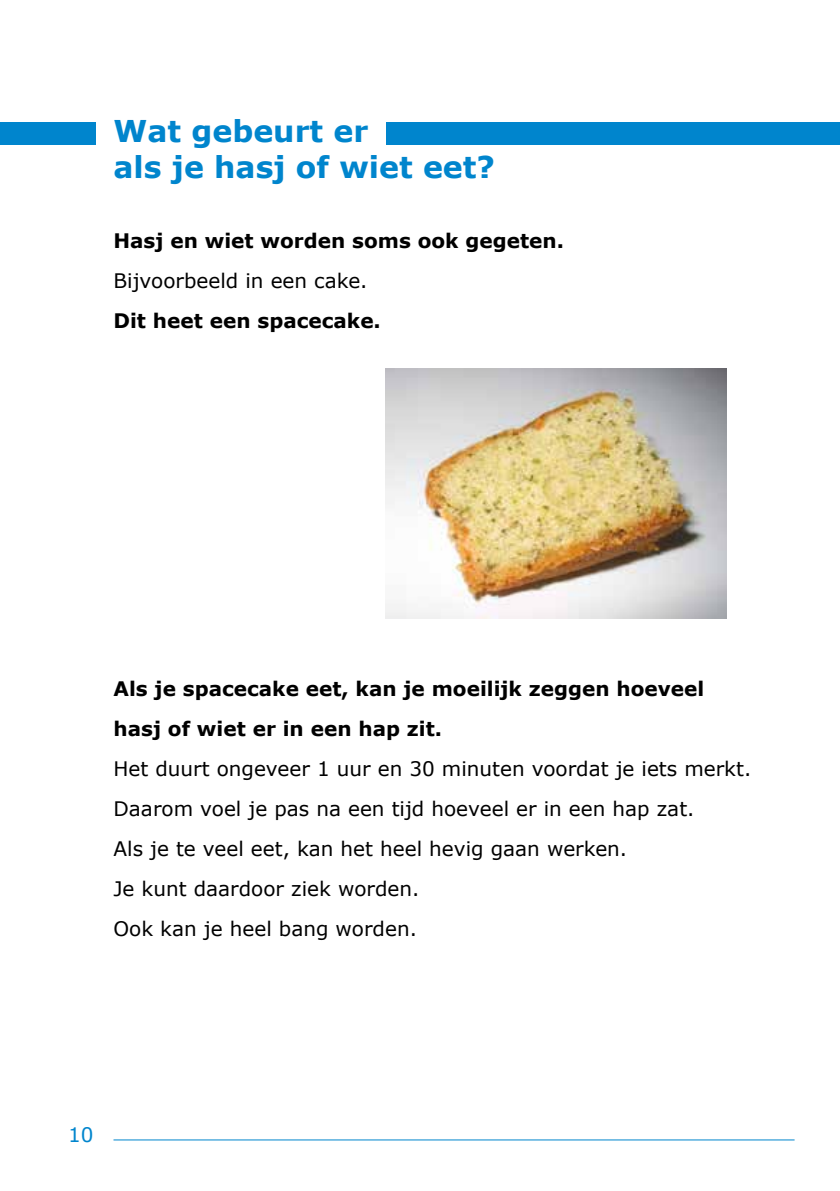
<style>
.page{position:relative;width:840px;height:1191px;background:#fff}
.page>*{position:absolute;margin:0;border:0;box-sizing:border-box;transform-origin:0 0}
.t1{font:700 30px/36px "Verdana";color:#0085cd}
.t2{font:20px/40px "Verdana";color:#000}
.t3{font:700 20px/40px "Verdana";color:#000}
.t4{font:20px "Verdana";color:#0085cd}
</style>
<div class="page">
<hr style="left:113px;top:1139px;width:681px;height:1px;background:#0085cd">
<div style="left:0;top:122px;width:839px;height:23px;background:#0085cd"></div>
<div style="left:96px;top:96px;width:290px;height:68px;background:#fff"></div>
<img style="left:386px;top:369px;width:340px;height:249px">
<h1 class="t1" style="left:113px;top:112px;width:383px">Wat gebeurt er<br>als je hasj of wiet eet?</h1>
<p class="t3" style="left:113px;top:220px;width:452px">Hasj en wiet worden soms ook gegeten.</p>
<p class="t2" style="left:113px;top:260px;width:255px">Bijvoorbeeld in een cake.</p>
<p class="t3" style="left:113px;top:300px;width:269px">Dit heet een spacecake.</p>
<p class="t3" style="left:113px;top:668px;width:592px">Als je spacecake eet, kan je moeilijk zeggen hoeveel hasj of wiet er in een hap zit.</p>
<p class="t2" style="left:113px;top:748px;width:639px">Het duurt ongeveer 1 uur en 30 minuten voordat je iets merkt.<br>Daarom voel je pas na een tijd hoeveel er in een hap zat.<br>Als je te veel eet, kan het heel hevig gaan werken.<br>Je kunt daardoor ziek worden.<br>Ook kan je heel bang worden.</p>
<p class="t4" style="left:68px;top:1121px;width:27px">10</p>
</div>
